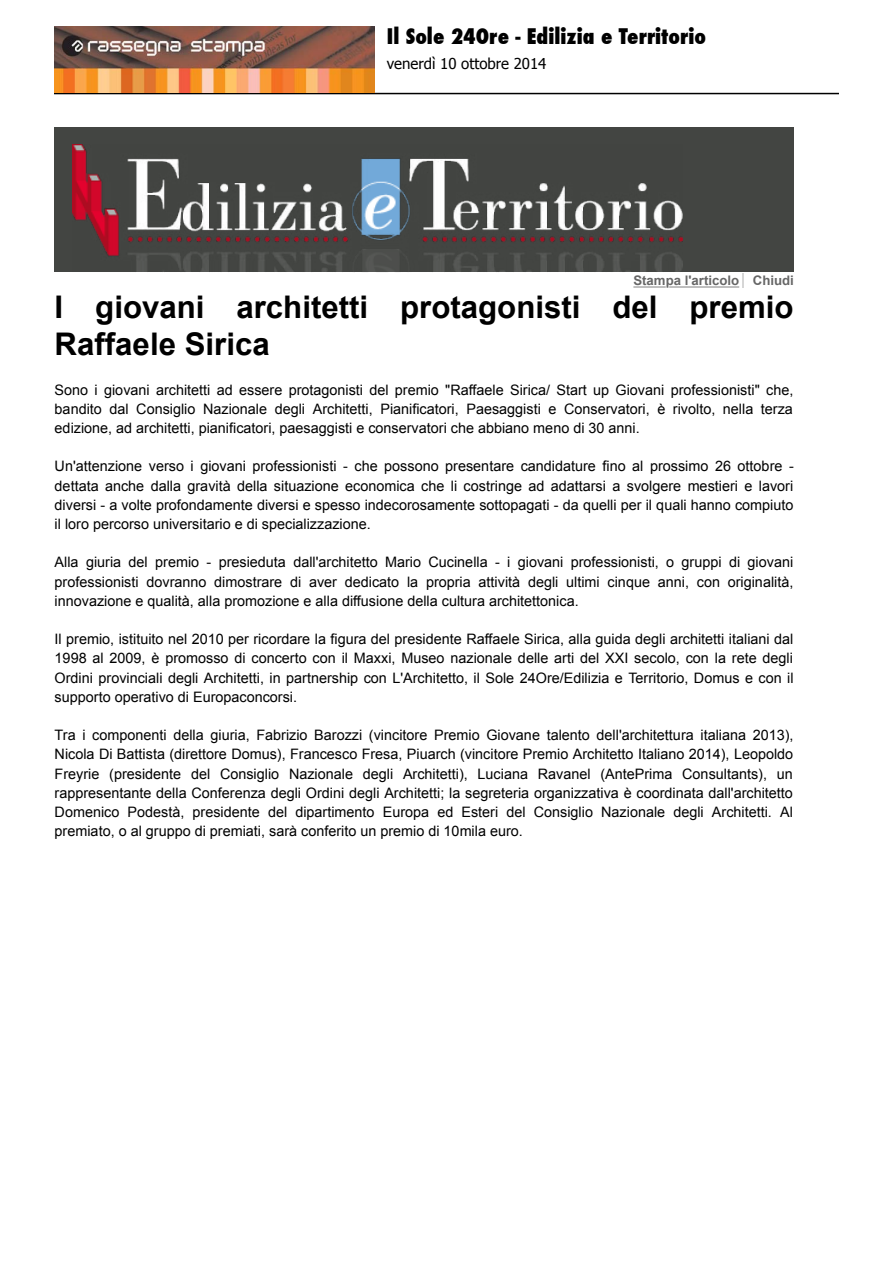
<style>
.page{position:relative;width:893px;height:1263px;background:#fff}
.page>*{position:absolute;margin:0;border:0;box-sizing:border-box;transform-origin:0 0}
.t1{font:700 31.2px/37.2px "Arial";color:#000}
.t2{font:800 condensed 21px "Futura";color:#000}
.t3{font:15px "Tahoma";color:#000}
.t4{font:14.4px/19.2px "Arial";color:#000;text-align:justify}
.t5{font:700 13.2px "Arial";color:#666}
</style>
<div class="page">
<hr style="left:54px;top:93px;width:785px;height:1px;background:#000">
<img style="left:54px;top:26px;width:320px;height:67px">
<div style="left:55px;top:128px;width:739px;height:144px;background:#434542"></div>
<img style="left:73px;top:145px;width:609px;height:127px">
<hr style="left:669px;top:287px;width:70px;height:1px;background:#666">
<hr style="left:633px;top:287px;width:33px;height:1px;background:#666">
<svg style="left:742px;top:273px;width:1px;height:15px"></svg>
<h2 class="t2" style="left:387px;top:22px;width:320px">Il Sole 24Ore - Edilizia e Territorio</h2>
<p class="t3" style="left:387px;top:54px;width:161px">venerdì 10 ottobre 2014</p>
<p class="t5" style="left:633px;top:272px;width:162px">Stampa l'articolo Chiudi</p>
<h1 class="t1" style="left:55px;top:289px;width:740px">I giovani architetti protagonisti del premio<br>Raffaele Sirica</h1>
<p class="t4" style="left:55px;top:380px;width:740px">Sono i giovani architetti ad essere protagonisti del premio "Raffaele Sirica/ Start up Giovani professionisti" che, bandito dal Consiglio Nazionale degli Architetti, Pianificatori, Paesaggisti e Conservatori, è rivolto, nella terza edizione, ad architetti, pianificatori, paesaggisti e conservatori che abbiano meno di 30 anni.</p>
<p class="t4" style="left:55px;top:457px;width:741px">Un'attenzione verso i giovani professionisti - che possono presentare candidature fino al prossimo 26 ottobre - dettata anche dalla gravità della situazione economica che li costringe ad adattarsi a svolgere mestieri e lavori diversi - a volte profondamente diversi e spesso indecorosamente sottopagati - da quelli per il quali hanno compiuto il loro percorso universitario e di specializzazione.</p>
<p class="t4" style="left:55px;top:553px;width:740px">Alla giuria del premio - presieduta dall'architetto Mario Cucinella - i giovani professionisti, o gruppi di giovani professionisti dovranno dimostrare di aver dedicato la propria attività degli ultimi cinque anni, con originalità, innovazione e qualità, alla promozione e alla diffusione della cultura architettonica.</p>
<p class="t4" style="left:55px;top:630px;width:740px">Il premio, istituito nel 2010 per ricordare la figura del presidente Raffaele Sirica, alla guida degli architetti italiani dal 1998 al 2009, è promosso di concerto con il Maxxi, Museo nazionale delle arti del XXI secolo, con la rete degli Ordini provinciali degli Architetti, in partnership con L'Architetto, il Sole 24Ore/Edilizia e Territorio, Domus e con il supporto operativo di Europaconcorsi.</p>
<p class="t4" style="left:55px;top:726px;width:740px">Tra i componenti della giuria, Fabrizio Barozzi (vincitore Premio Giovane talento dell'architettura italiana 2013), Nicola Di Battista (direttore Domus), Francesco Fresa, Piuarch (vincitore Premio Architetto Italiano 2014), Leopoldo Freyrie (presidente del Consiglio Nazionale degli Architetti), Luciana Ravanel (AntePrima Consultants), un rappresentante della Conferenza degli Ordini degli Architetti; la segreteria organizzativa è coordinata dall'architetto Domenico Podestà, presidente del dipartimento Europa ed Esteri del Consiglio Nazionale degli Architetti. Al premiato, o al gruppo di premiati, sarà conferito un premio di 10mila euro.</p>
</div>
